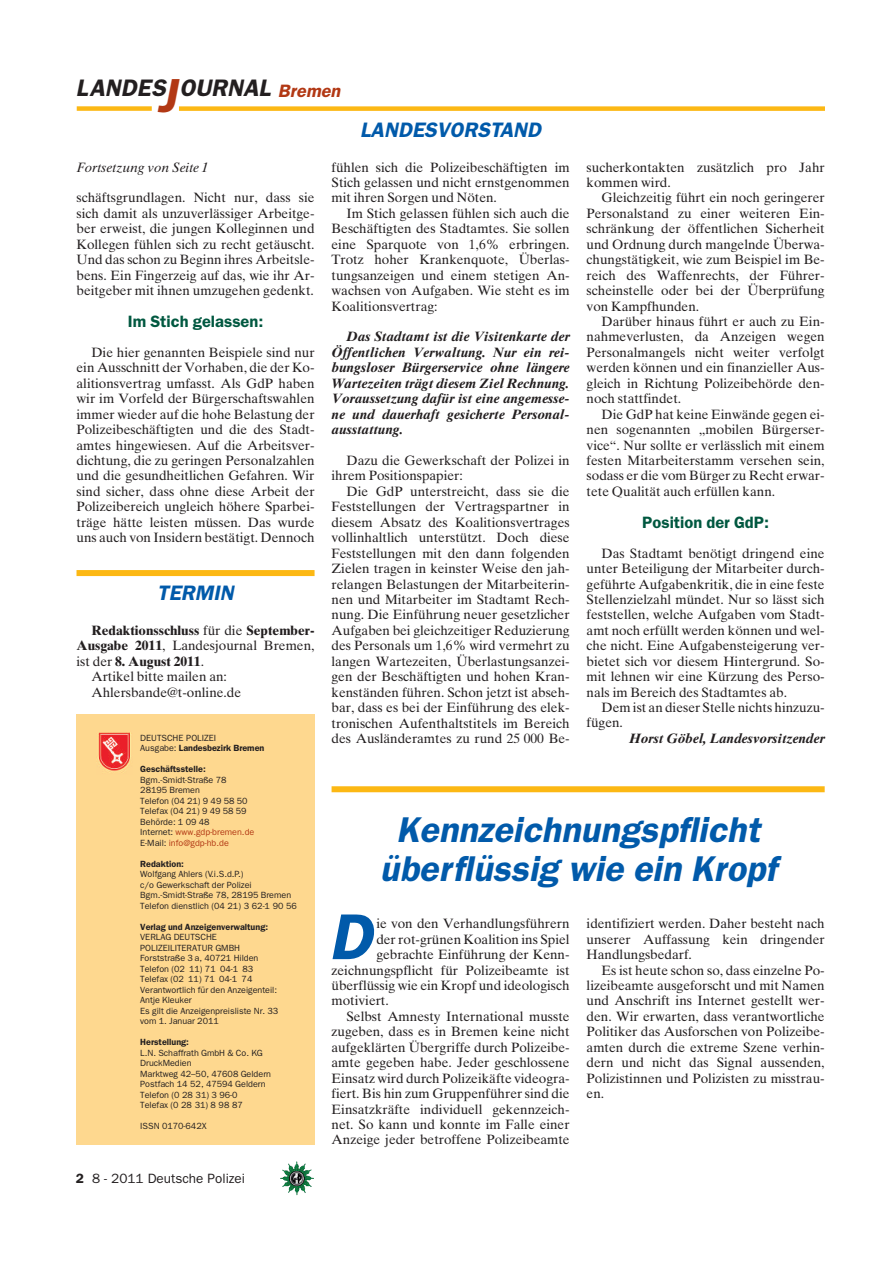
<style>
.page{position:relative;width:893px;height:1263px;background:#fff}
.page>*{position:absolute;margin:0;border:0;box-sizing:border-box;transform-origin:0 0}
.t1{font:65.1px "Franklin Gothic Demi Oblique OV TQVGMB";color:#015aaa}
.t2{font:36px/39px "Franklin Gothic Demi Oblique OV TQVGMB";letter-spacing:.005em;color:#015aaa;text-align:center}
.t3{font:24px "Franklin Gothic Demi Oblique OV TQVGMB";letter-spacing:.005em;color:#231f20}
.t4{font:21px "Franklin Gothic Demi Oblique OV TQVGMB";letter-spacing:.005em;color:#015aaa}
.t5{font:16.5px "Franklin Gothic Demi OV MQVGMB";color:#005840}
.t6{font:13.5px/15.5px "Times Ten Roman OV OQVGMB";color:#231f20;text-align:justify}
.t7{font:13.5px/15.5px "Times Ten Bold Italic OV RQVGMB";color:#231f20;text-align:justify}
.t8{font:13.5px "Times Ten Bold OV QQVGMB";color:#231f20}
.t9{font:13.5px "Franklin Gothic Book OV LQVGMB";color:#231f20}
.t10{font:13.5px "Times Ten Italic OV NQVGMB";color:#231f20}
.t11{font:9px/10.5px "Franklin Gothic Book OV LQVGMB";color:#231f20}
.t12{font:9px "Franklin Gothic Demi OV MQVGMB";color:#231f20}
.s1{font-size:48px;color:#b23814}
.s2{font-size:18px;color:#b23814}
.s3{font-family:"Times Ten Roman OV OQVGMB"}
.s4{font-family:"Times Ten Bold OV QQVGMB"}
.s5{font-family:"Franklin Gothic Book OV LQVGMB"}
.s6{color:#b23814}
.s7{font-family:"Franklin Gothic Demi OV MQVGMB"}
</style>
<div class="page">
<img style="left:282px;top:1163px;width:32px;height:32px">
<div style="left:77px;top:714px;width:238px;height:430px;background:#fed88f"></div>
<img style="left:98px;top:732px;width:34px;height:41px">
<div style="left:77px;top:106px;width:75px;height:5px;background:#fcb814"></div>
<div style="left:179px;top:106px;width:646px;height:5px;background:#fcb814"></div>
<div style="left:77px;top:570px;width:238px;height:6px;background:#fcb814"></div>
<div style="left:332px;top:786px;width:493px;height:6px;background:#fcb814"></div>
<h3 class="t3" style="left:76px;top:79px;width:266px">LANDES<span class="s1">J</span>OURNAL <span class="s2">Bremen</span></h3>
<h3 class="t4" style="left:360px;top:121px;width:183px">LANDESVORSTAND</h3>
<p class="t10" style="left:77px;top:162px;width:134px">Fortsetzung von Seite 1</p>
<p class="t6" style="left:77px;top:192px;width:240px">schäftsgrundlagen. Nicht nur, dass sie sich damit als unzuverlässiger Arbeitge&shy;ber erweist, die jungen Kolleginnen und Kollegen fühlen sich zu recht getäuscht.<br>Und das schon zu Beginn ihres Arbeitsle&shy;bens. Ein Fingerzeig auf das, wie ihr Ar&shy;beitgeber mit ihnen umzugehen gedenkt.</p>
<p class="t5" style="left:128px;top:315px;width:137px">Im Stich gelassen:</p>
<p class="t6" style="left:77px;top:346px;width:240px;text-indent:15px">Die hier genannten Beispiele sind nur ein Ausschnitt der Vorhaben, die der Ko&shy;alitionsvertrag umfasst. Als GdP haben wir im Vorfeld der Bürgerschaftswahlen immer wieder auf die hohe Belastung der Polizeibeschäftigten und die des Stadt&shy;amtes hingewiesen. Auf die Arbeitsver&shy;dichtung, die zu geringen Personalzahlen und die gesundheitlichen Gefahren. Wir sind sicher, dass ohne diese Arbeit der Polizeibereich ungleich höhere Sparbei&shy;träge hätte leisten müssen. Das wurde uns auch von Insidern bestätigt. Dennoch</p>
<h3 class="t4" style="left:157px;top:585px;width:78px">TERMIN</h3>
<p class="t8" style="left:91px;top:625px;width:225px">Redaktionsschluss <span class="s3">für die</span> September-</p>
<p class="t6" style="left:77px;top:639px;width:240px"><span class="s4">Ausgabe 2011</span>, Landesjournal Bremen,</p>
<p class="t8" style="left:77px;top:656px;width:129px"><span class="s3">ist der</span> 8. August 2011<span class="s3">.</span></p>
<p class="t6" style="left:91px;top:670px;width:151px">Artikel bitte mailen an:<br>Ahlersbande@t-online.de</p>
<p class="t11" style="left:140px;top:733px;width:78px">DEUTSCHE POLIZEI</p>
<p class="t12" style="left:140px;top:745px;width:126px"><span class="s5">Ausgabe:</span> Landesbezirk Bremen</p>
<p class="t12" style="left:140px;top:766px;width:67px">Geschäftsstelle:</p>
<p class="t11" style="left:140px;top:775px;width:116px">Bgm.-Smidt-Straße 78<br>28195 Bremen<br>Telefon (04 21) 9 49 58 50<br>Telefax (04 21) 9 49 58 59<br>Behörde: 1 09 48<br>Internet: <span class="s6">www.gdp-bremen.de<br></span>E-Mail: <span class="s6">info@gdp-hb.de</span></p>
<p class="t12" style="left:140px;top:860px;width:45px">Redaktion:</p>
<p class="t11" style="left:140px;top:870px;width:158px">Wolfgang Ahlers (V.i.S.d.P.)<br>c/o Gewerkschaft der Polizei Bgm.-Smidt-Straße 78, 28195 Bremen Telefon dienstlich (04 21) 3 62-1 90 56</p>
<p class="t12" style="left:140px;top:923px;width:129px">Verlag und Anzeigenverwaltung:</p>
<p class="t11" style="left:140px;top:933px;width:140px">VERLAG DEUTSCHE<br>POLIZEILITERATUR GMBH<br>Forststraße 3 a, 40721 Hilden<br>Telefon (02 11) 71 04-1 83<br>Telefax (02 11) 71 04-1 74<br>Verantwortlich für den Anzeigenteil:<br>Antje Kleuker<br>Es gilt die Anzeigenpreisliste Nr. 33 vom 1. Januar 2011</p>
<p class="t12" style="left:140px;top:1039px;width:50px">Herstellung:</p>
<p class="t11" style="left:140px;top:1048px;width:132px">L.N. Schaffrath GmbH &amp; Co. KG<br>DruckMedien<br>Marktweg 42–50, 47608 Geldern<br>Postfach 14 52, 47594 Geldern<br>Telefon (0 28 31) 3 96-0<br>Telefax (0 28 31) 8 98 87</p>
<p class="t11" style="left:140px;top:1121px;width:68px">ISSN 0170-642X</p>
<p class="t9" style="left:76px;top:1173px;width:171px"><span class="s7">2</span> 8 - 2011 Deutsche Polizei</p>
<p class="t6" style="left:332px;top:161px;width:240px">fühlen sich die Polizeibeschäftigten im Stich gelassen und nicht ernstgenommen mit ihren Sorgen und Nöten.</p>
<p class="t6" style="left:332px;top:207px;width:240px;text-indent:15px">Im Stich gelassen fühlen sich auch die Beschäftigten des Stadtamtes. Sie sollen eine Sparquote von 1,6% erbringen.<br>Trotz hoher Krankenquote, Überlas&shy;tungsanzeigen und einem stetigen An&shy;wachsen von Aufgaben. Wie steht es im Koalitionsvertrag:</p>
<p class="t7" style="left:332px;top:330px;width:240px;text-indent:15px">Das Stadtamt ist die Visitenkarte der Öffentlichen Verwaltung. Nur ein rei&shy;bungsloser Bürgerservice ohne längere Wartezeiten trägt diesem Ziel Rechnung.<br>Voraussetzung dafür ist eine angemesse&shy;ne und dauerhaft gesicherte Personal&shy;ausstattung.</p>
<p class="t6" style="left:332px;top:454px;width:240px;text-indent:15px">Dazu die Gewerkschaft der Polizei in ihrem Positionspapier:</p>
<p class="t6" style="left:332px;top:485px;width:240px;text-indent:15px">Die GdP unterstreicht, dass sie die Feststellungen der Vertragspartner in diesem Absatz des Koalitionsvertrages vollinhaltlich unterstützt. Doch diese Feststellungen mit den dann folgenden Zielen tragen in keinster Weise den jah&shy;relangen Belastungen der Mitarbeiterin&shy;nen und Mitarbeiter im Stadtamt Rech&shy;nung. Die Einführung neuer gesetzlicher Aufgaben bei gleichzeitiger Reduzierung des Personals um 1,6% wird vermehrt zu langen Wartezeiten, Überlastungsanzei&shy;gen der Beschäftigten und hohen Kran&shy;kenständen führen. Schon jetzt ist abseh&shy;bar, dass es bei der Einführung des elek&shy;tronischen Aufenthaltstitels im Bereich des Ausländeramtes zu rund 25 000 Be-</p>
<p class="t6" style="left:587px;top:161px;width:240px">sucherkontakten zusätzlich pro Jahr kommen wird.</p>
<p class="t6" style="left:587px;top:192px;width:240px;text-indent:15px">Gleichzeitig führt ein noch geringerer Personalstand zu einer weiteren Ein&shy;schränkung der öffentlichen Sicherheit und Ordnung durch mangelnde Überwa&shy;chungstätigkeit, wie zum Beispiel im Be&shy;reich des Waffenrechts, der Führer&shy;scheinstelle oder bei der Überprüfung von Kampfhunden.</p>
<p class="t6" style="left:587px;top:315px;width:240px;text-indent:15px">Darüber hinaus führt er auch zu Ein&shy;nahmeverlusten, da Anzeigen wegen Personalmangels nicht weiter verfolgt werden können und ein finanzieller Aus&shy;gleich in Richtung Polizeibehörde den&shy;noch stattfindet.</p>
<p class="t6" style="left:587px;top:408px;width:240px;text-indent:15px">Die GdP hat keine Einwände gegen ei&shy;nen sogenannten „mobilen Bürgerser&shy;vice“. Nur sollte er verlässlich mit einem festen Mitarbeiterstamm versehen sein, sodass er die vom Bürger zu Recht erwar&shy;tete Qualität auch erfüllen kann.</p>
<p class="t5" style="left:642px;top:516px;width:128px">Position der GdP:</p>
<p class="t6" style="left:587px;top:547px;width:240px;text-indent:15px">Das Stadtamt benötigt dringend eine unter Beteiligung der Mitarbeiter durch&shy;geführte Aufgabenkritik, die in eine feste Stellenzielzahl mündet. Nur so lässt sich feststellen, welche Aufgaben vom Stadt&shy;amt noch erfüllt werden können und wel&shy;che nicht. Eine Aufgabensteigerung ver&shy;bietet sich vor diesem Hintergrund. So&shy;mit lehnen wir eine Kürzung des Perso&shy;nals im Bereich des Stadtamtes ab.</p>
<p class="t6" style="left:587px;top:701px;width:240px;text-indent:15px">Dem ist an dieser Stelle nichts hinzuzu&shy;fügen.</p>
<p class="t7" style="left:629px;top:732px;width:197px">Horst Göbel, Landesvorsitzender</p>
<h2 class="t2" style="left:380px;top:813px;width:398px">Kennzeichnungspflicht überflüssig wie ein Kropf</h2>
<p class="t6" style="left:587px;top:917px;width:240px">identifiziert werden. Daher besteht nach unserer Auffassung kein dringender Handlungsbedarf.</p>
<p class="t6" style="left:587px;top:964px;width:240px;text-indent:15px">Es ist heute schon so, dass einzelne Po&shy;lizeibeamte ausgeforscht und mit Namen und Anschrift ins Internet gestellt wer&shy;den. Wir erwarten, dass verantwortliche Politiker das Ausforschen von Polizeibe&shy;amten durch die extreme Szene verhin&shy;dern und nicht das Signal aussenden, Polizistinnen und Polizisten zu misstrau&shy;en.</p>
<h1 class="t1" style="left:329px;top:912px;width:44px">D</h1>
<p class="t6" style="left:376px;top:917px;width:195px">ie von den Verhandlungsführern</p>
<p class="t6" style="left:376px;top:933px;width:195px">der rot-grünen Koalition ins Spiel</p>
<p class="t6" style="left:376px;top:948px;width:195px">gebrachte Einführung der Kenn-</p>
<p class="t6" style="left:332px;top:964px;width:240px">zeichnungspflicht für Polizeibeamte ist</p>
<p class="t6" style="left:332px;top:979px;width:239px">überflüssig wie ein Kropf und ideologisch</p>
<p class="t6" style="left:332px;top:995px;width:59px">motiviert.</p>
<p class="t6" style="left:346px;top:1010px;width:225px">Selbst Amnesty International musste</p>
<p class="t6" style="left:332px;top:1025px;width:239px">zugeben, dass es in Bremen keine nicht</p>
<p class="t6" style="left:332px;top:1041px;width:239px">aufgeklärten Übergriffe durch Polizeibe-</p>
<p class="t6" style="left:332px;top:1056px;width:239px">amte gegeben habe. Jeder geschlossene</p>
<p class="t6" style="left:332px;top:1072px;width:239px">Einsatz wird durch Polizeikäfte videogra-</p>
<p class="t6" style="left:332px;top:1087px;width:239px">fiert. Bis hin zum Gruppenführer sind die</p>
<p class="t6" style="left:332px;top:1103px;width:240px">Einsatzkräfte individuell gekennzeich-</p>
<p class="t6" style="left:332px;top:1118px;width:240px">net. So kann und konnte im Falle einer</p>
<p class="t6" style="left:332px;top:1134px;width:239px">Anzeige jeder betroffene Polizeibeamte</p>
</div>
